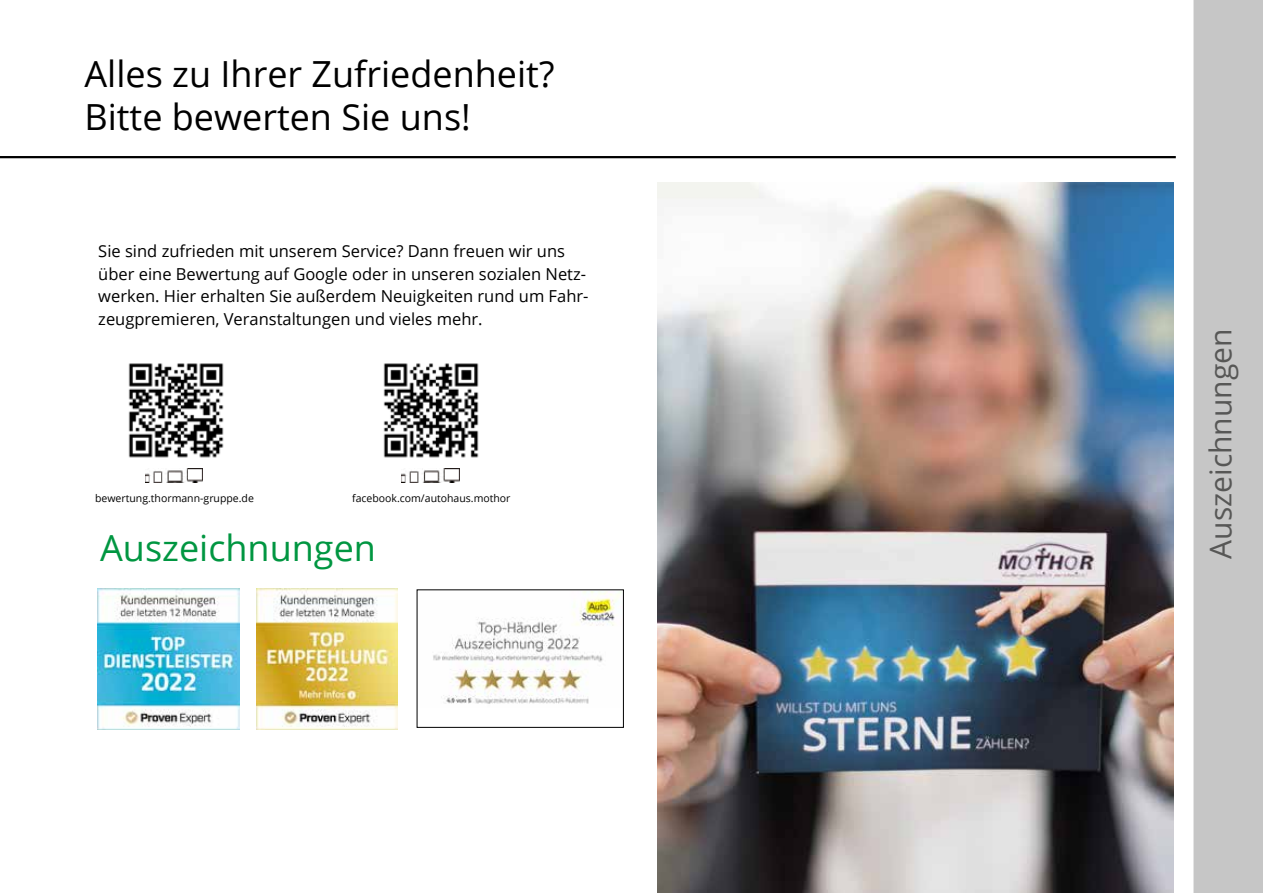
<style>
.page{position:relative;width:1263px;height:893px;background:#fff}
.page>*{position:absolute;margin:0;border:0;box-sizing:border-box;transform-origin:0 0}
.t1{font:36px/43.2px "Open Sans";color:#000}
.t2{font:36px "Open Sans";color:#009641}
.t3{font:30px "Open Sans";color:#575756}
.t4{font:16.5px/22.5px "Open Sans";color:#000}
.t5{font:10.5px "Open Sans";color:#000}
</style>
<div class="page">
<img style="left:657px;top:183px;width:516px;height:710px">
<svg style="left:1193px;top:0;width:70px;height:893px;fill:#c6c6c6"></svg>
<img style="left:433px;top:592px;width:188px;height:112px">
<img style="left:128px;top:363px;width:96px;height:95px">
<img style="left:145px;top:469px;width:58px;height:13px">
<img style="left:383px;top:363px;width:96px;height:95px">
<img style="left:402px;top:469px;width:57px;height:13px">
<hr style="left:0;top:156px;width:1176px;height:2px;background:#000">
<img style="left:257px;top:588px;width:141px;height:141px">
<img style="left:98px;top:588px;width:141px;height:141px">
<h1 class="t1" style="left:84px;top:51px;width:471px">Alles zu Ihrer Zufriedenheit?<br>Bitte bewerten Sie uns!</h1>
<p class="t4" style="left:98px;top:239px;width:492px">Sie sind zufrieden mit unserem Service? Dann freuen wir uns über eine Bewertung auf Google oder in unseren sozialen Netz&shy;werken. Hier erhalten Sie außerdem Neuigkeiten rund um Fahr&shy;zeugpremieren, Veranstaltungen und vieles mehr.</p>
<p class="t5" style="left:95px;top:491px;width:160px">bewertung.thormann-gruppe.de</p>
<p class="t5" style="left:352px;top:491px;width:160px">facebook.com/autohaus.mothor</p>
<h1 class="t2" style="left:100px;top:523px;width:277px">Auszeichnungen</h1>
<h2 class="t3" style="left:1200px;top:559px;width:231px;rotate:-90deg">Auszeichnungen</h2>
</div>
